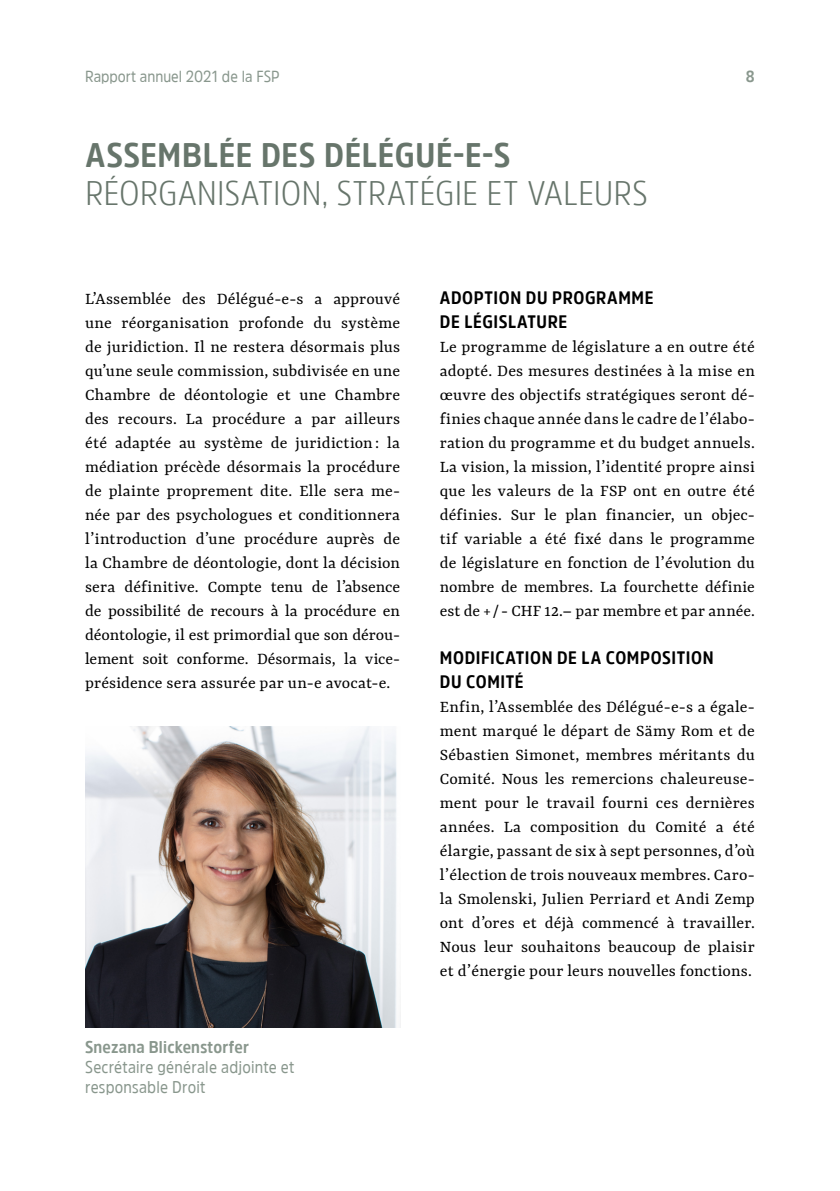
<style>
.page{position:relative;width:840px;height:1191px;background:#fff}
.page>*{position:absolute;margin:0;border:0;box-sizing:border-box;transform-origin:0 0}
.t1{font:300 34px "Amsi Pro Narw";letter-spacing:.015em;color:#67756b}
.t2{font:700 34px "Amsi Pro Narw";letter-spacing:.02em;color:#67756b}
.t3{font:18px/24px "Yrsa";letter-spacing:.005em;color:#000;text-align:justify}
.t4{font:700 18px/24px "Amsi Pro Narw";letter-spacing:.035em;color:#000}
.t5{font:17px/20px "Amsi Pro Narw";letter-spacing:.01em;color:#89978d}
.t6{font:700 17px "Amsi Pro Narw";letter-spacing:.015em;color:#89978d}
.t7{font:16px "Amsi Pro Narw";color:#89978d}
.t8{font:700 16px "Amsi Pro Narw";color:#89978d}
</style>
<div class="page">
<img style="left:85px;top:726px;width:312px;height:301px">
<p class="t7" style="left:85px;top:66px;width:196px">Rapport annuel 2021 de la FSP</p>
<p class="t8" style="left:745px;top:66px;width:10px">8</p>
<h1 class="t2" style="left:85px;top:132px;width:426px">ASSEMBLÉE DES DÉLÉGUÉ-E-S</h1>
<h1 class="t1" style="left:85px;top:170px;width:563px">RÉORGANISATION, STRATÉGIE ET VALEURS</h1>
<p class="t3" style="left:85px;top:287px;width:316px">L’Assemblée des Délégué-e-s a approuvé une réorganisation profonde du système de juridiction. Il ne restera désormais plus qu’une seule commission, subdivisée en une Chambre de déontologie et une Chambre des recours. La procédure a par ailleurs été adaptée au système de juridiction: la médiation précède désormais la procédure de plainte proprement dite. Elle sera me&shy;née par des psychologues et conditionnera l’introduction d’une procédure auprès de la Chambre de déontologie, dont la décision sera définitive. Compte tenu de l’absence de possibilité de recours à la procédure en déontologie, il est primordial que son dérou&shy;lement soit conforme. Désormais, la vice&shy;présidence sera assurée par un-e avocat-e.</p>
<p class="t4" style="left:439px;top:285px;width:215px">ADOPTION DU PROGRAMME<br>DE LÉGISLATURE</p>
<p class="t3" style="left:439px;top:335px;width:316px">Le programme de législature a en outre été adopté. Des mesures destinées à la mise en œuvre des objectifs stratégiques seront dé&shy;finies chaque année dans le cadre de l’élabo&shy;ration du programme et du budget annuels.<br>La vision, la mission, l’identité propre ainsi que les valeurs de la FSP ont en outre été définies. Sur le plan financier, un objec&shy;tif variable a été fixé dans le programme de législature en fonction de l’évolution du nombre de membres. La fourchette définie est de +/- CHF 12.– par membre et par année.</p>
<p class="t4" style="left:439px;top:645px;width:275px">MODIFICATION DE LA COMPOSITION<br>DU COMITÉ</p>
<p class="t3" style="left:439px;top:695px;width:316px">Enfin, l’Assemblée des Délégué-e-s a égale&shy;ment marqué le départ de Sämy Rom et de Sébastien Simonet, membres méritants du Comité. Nous les remercions chaleureuse&shy;ment pour le travail fourni ces dernières années. La composition du Comité a été élargie, passant de six à sept personnes, d’où l’élection de trois nouveaux membres. Caro&shy;la Smolenski, Julien Perriard et Andi Zemp ont d’ores et déjà commencé à travailler.<br>Nous leur souhaitons beaucoup de plaisir et d’énergie pour leurs nouvelles fonctions.</p>
<p class="t6" style="left:85px;top:1035px;width:165px">Snezana Blickenstorfer</p>
<p class="t5" style="left:85px;top:1056px;width:210px">Secrétaire générale adjointe et responsable Droit</p>
</div>
